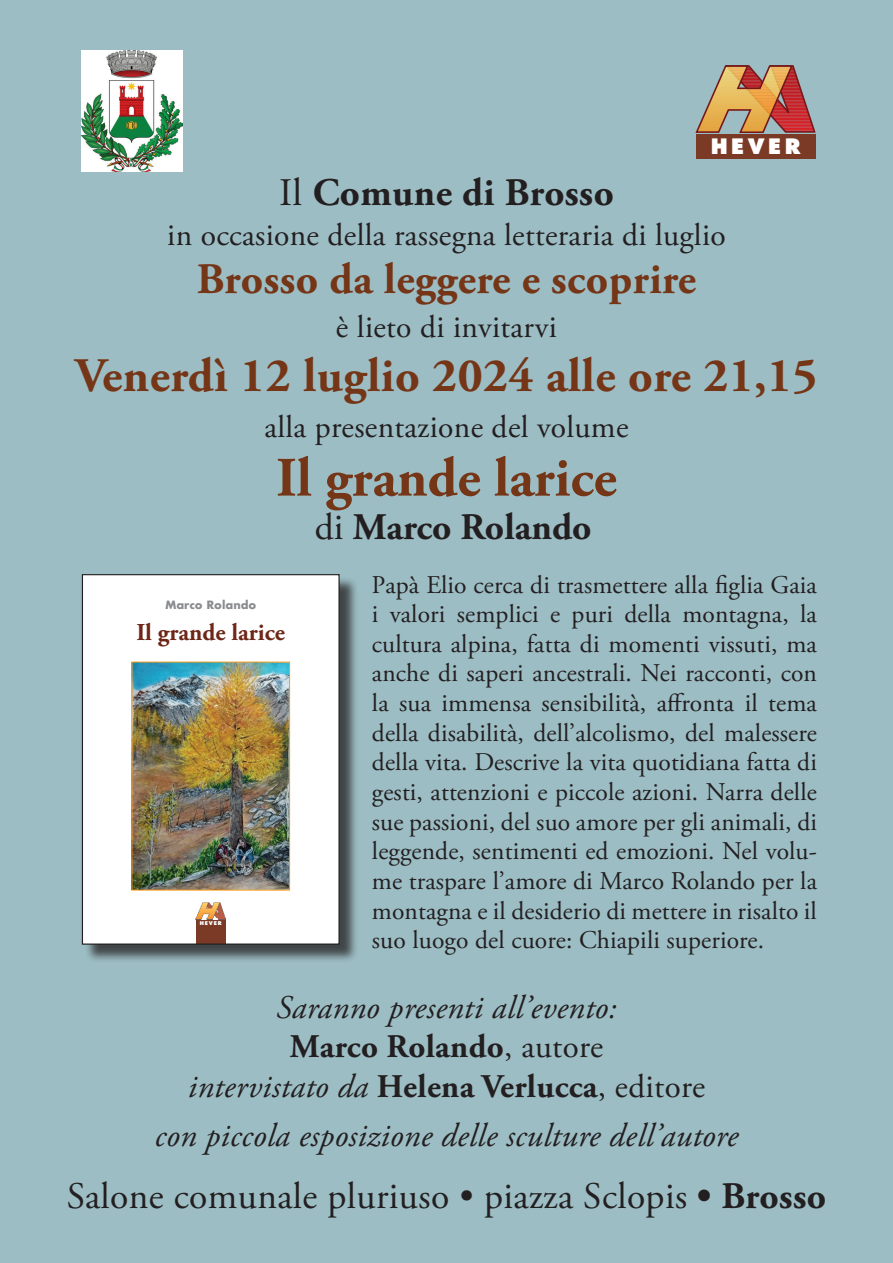
<style>
.page{position:relative;width:893px;height:1263px;background:#9cbdc4}
.page>*{position:absolute;margin:0;border:0;box-sizing:border-box;transform-origin:0 0}
.t1{font:700 55.5px "Adobe Garamond Pro";color:#753517}
.t2{font:700 48px "Adobe Garamond Pro";letter-spacing:.01em;color:#753517}
.t3{font:700 43.5px "Adobe Garamond Pro";letter-spacing:.01em;color:#753517}
.t4{font:700 39px "Adobe Garamond Pro";letter-spacing:.01em;color:#231f20}
.t5{font:37.5px "Adobe Garamond Pro";letter-spacing:.01em;color:#231f20}
.t6{font:700 37.5px "Adobe Garamond Pro";color:#231f20}
.t7{font:italic 33px/39.6px "Adobe Garamond Pro";letter-spacing:.01em;color:#231f20;text-align:center}
.t8{font:31.5px "Adobe Garamond Pro";letter-spacing:.01em;color:#231f20}
.t9{font:25.5px/29.7px "Adobe Garamond Pro";letter-spacing:.005em;color:#231f20;text-align:justify;scale:.96 1}
.t10{font:700 24.15px "Adobe Garamond Pro";color:#6e2617}
.t11{font:800 20.85px "Futura";letter-spacing:.17em;color:#fff}
.t12{font:700 11.1px "Futura";color:#8a8c8f}
.t13{font:800 5.1px "Futura";letter-spacing:.17em;color:#fff}
.s1{font-weight:400}
.s2{font-weight:700;font-style:normal}
.s3{font-style:normal}
.s4{font-weight:700}
</style>
<div class="page">
<svg style="left:696px;top:65px;width:120px;height:68px"></svg>
<div style="left:696px;top:134px;width:119px;height:24px;background:#7a3a25"></div>
<img style="left:82px;top:50px;width:101px;height:121px">
<div style="left:84px;top:576px;width:274px;height:387px;background:#231f20;opacity:.75"></div>
<div style="left:83px;top:575px;width:255px;height:369px;background:#fff"></div>
<img style="left:134px;top:664px;width:154px;height:224px">
<div style="left:132px;top:662px;width:158px;height:228px;border:1px solid #f89c1c"></div>
<img style="left:196px;top:903px;width:29px;height:16px">
<svg style="left:196px;top:919px;width:29px;height:1px"></svg>
<div style="left:196px;top:920px;width:29px;height:24px;background:#7a3a25"></div>
<div style="left:82px;top:574px;width:258px;height:371px;border:1px solid #231f20"></div>
<p class="t11" style="left:711px;top:133px;width:91px">HEVER</p>
<h3 class="t4" style="left:279px;top:170px;width:336px"><span class="s1">Il</span> Comune di Brosso</h3>
<p class="t8" style="left:167px;top:216px;width:560px">in occasione della rassegna letteraria di luglio</p>
<h3 class="t3" style="left:197px;top:254px;width:501px">Brosso da leggere e scoprire</h3>
<p class="t8" style="left:336px;top:308px;width:223px">è lieto di invitarvi</p>
<h2 class="t2" style="left:75px;top:348px;width:744px">Venerdì 12 luglio 2024 alle ore 21,15</h2>
<p class="t8" style="left:264px;top:408px;width:366px">alla presentazione del volume</p>
<h1 class="t1" style="left:276px;top:446px;width:342px">Il grande larice</h1>
<h3 class="t6" style="left:315px;top:505px;width:278px"><span class="s1">di</span> Marco Rolando</h3>
<p class="t12" style="left:165px;top:596px;width:93px">Marco Rolando</p>
<p class="t10" style="left:136px;top:618px;width:150px">Il grande larice</p>
<p class="t13" style="left:200px;top:920px;width:23px">HEVER</p>
<p class="t9" style="left:372px;top:570px;width:465px">Papà Elio cerca di trasmettere alla figlia Gaia i valori semplici e puri della montagna, la cultura alpina, fatta di momenti vissuti, ma anche di saperi ancestrali. Nei racconti, con la sua immensa sensibilità, affronta il tema della disabilità, dell’alcolismo, del malessere della vita. Descrive la vita quotidiana fatta di gesti, attenzioni e piccole azioni. Narra delle sue passioni, del suo amore per gli animali, di leggende, sentimenti ed emozioni. Nel volu&shy;me traspare l’amore di Marco Rolando per la montagna e il desiderio di mettere in risalto il suo luogo del cuore: Chiapili superiore.</p>
<p class="t7" style="left:188px;top:988px;width:519px">Saranno presenti all’evento:<br><span class="s2">Marco Rolando</span><span class="s3">, autore<br></span>intervistato da <span class="s2">Helena Verlucca</span><span class="s3">, editore</span></p>
<p class="t7" style="left:155px;top:1117px;width:585px">con piccola esposizione delle sculture dell’autore</p>
<h3 class="t5" style="left:67px;top:1174px;width:761px">Salone comunale pluriuso • piazza Sclopis <span class="s4">• Brosso</span></h3>
</div>
